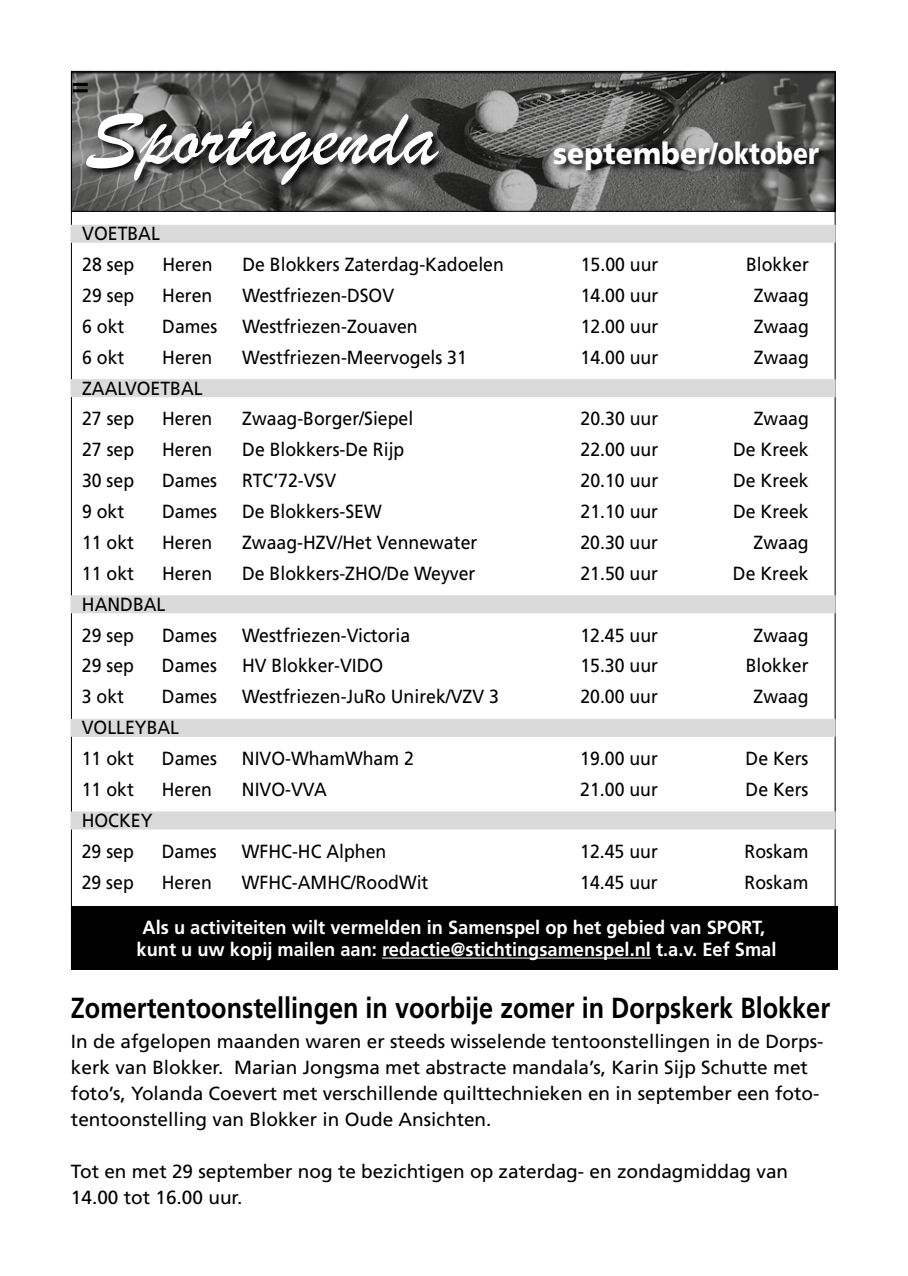
<style>
.page{position:relative;width:908px;height:1276px;background:#fff}
.page>*{position:absolute;margin:0;border:0;box-sizing:border-box;transform-origin:0 0}
.t1{font:86px "Brush Script";color:#fff}
.t2{font:900 30px "Frutiger";color:#fff;scale:.94 1}
.t3{font:700 29px "Frutiger";color:#000;scale:.87 1}
.t4{font:700 29px "Frutiger";color:#000}
.t5{font:19px/30.8px "Frutiger";color:#000;scale:.93 1}
.t6{font:19px/26px "Frutiger";color:#000}
.t7{font:700 19px/22px "Frutiger";color:#fff;text-align:center;scale:.96 1}
</style>
<div class="page">
<img style="left:73px;top:74px;width:760px;height:136px">
<div style="left:71px;top:71px;width:764px;height:141px;border:1px solid #000"></div>
<div style="left:71px;top:906px;width:765px;height:64px;background:#000"></div>
<hr style="left:382px;top:957px;width:268px;height:1px;background:#fff">
<div style="left:71px;top:225px;width:764px;height:18px;background:#dadada"></div>
<div style="left:71px;top:379px;width:764px;height:18px;background:#dadada"></div>
<div style="left:71px;top:595px;width:764px;height:18px;background:#dadada"></div>
<div style="left:71px;top:719px;width:764px;height:18px;background:#dadada"></div>
<div style="left:71px;top:811px;width:764px;height:18px;background:#dadada"></div>
<svg style="left:84px;top:111px;width:744px;height:83px"></svg>
<h3 class="t4" style="left:72px;top:68px;width:19px">=</h3>
<h1 class="t1" style="left:85px;top:80px;width:354px">Sportagenda</h1>
<h2 class="t2" style="left:553px;top:135px;width:284px">september/oktober</h2>
<p class="t5" style="left:82px;top:218px;width:85px">VOETBAL<br>28 sep</p>
<p class="t5" style="left:162px;top:249px;width:55px">Heren</p>
<p class="t5" style="left:242px;top:249px;width:282px">De Blokkers Zaterdag-Kadoelen</p>
<p class="t5" style="left:580px;top:249px;width:85px">15.00 uur</p>
<p class="t5" style="left:745px;top:249px;width:69px">Blokker</p>
<p class="t5" style="left:82px;top:280px;width:57px">29 sep</p>
<p class="t5" style="left:162px;top:280px;width:55px">Heren</p>
<p class="t5" style="left:242px;top:280px;width:165px">Westfriezen-DSOV</p>
<p class="t5" style="left:580px;top:280px;width:85px">14.00 uur</p>
<p class="t5" style="left:753px;top:280px;width:61px">Zwaag</p>
<p class="t5" style="left:82px;top:311px;width:47px">6 okt</p>
<p class="t5" style="left:162px;top:311px;width:61px">Dames</p>
<p class="t5" style="left:242px;top:311px;width:190px">Westfriezen-Zouaven</p>
<p class="t5" style="left:580px;top:311px;width:85px">12.00 uur</p>
<p class="t5" style="left:753px;top:311px;width:61px">Zwaag</p>
<p class="t5" style="left:82px;top:342px;width:47px">6 okt</p>
<p class="t5" style="left:162px;top:342px;width:55px">Heren</p>
<p class="t5" style="left:242px;top:342px;width:243px">Westfriezen-Meervogels 31</p>
<p class="t5" style="left:580px;top:342px;width:85px">14.00 uur</p>
<p class="t5" style="left:753px;top:342px;width:61px">Zwaag</p>
<p class="t5" style="left:82px;top:372px;width:131px">ZAALVOETBAL<br>27 sep</p>
<p class="t5" style="left:162px;top:403px;width:55px">Heren</p>
<p class="t5" style="left:242px;top:403px;width:185px">Zwaag-Borger/Siepel</p>
<p class="t5" style="left:580px;top:403px;width:85px">20.30 uur</p>
<p class="t5" style="left:753px;top:403px;width:61px">Zwaag</p>
<p class="t5" style="left:82px;top:434px;width:57px">27 sep</p>
<p class="t5" style="left:162px;top:434px;width:55px">Heren</p>
<p class="t5" style="left:242px;top:434px;width:176px">De Blokkers-De Rijp</p>
<p class="t5" style="left:580px;top:434px;width:85px">22.00 uur</p>
<p class="t5" style="left:732px;top:434px;width:83px">De Kreek</p>
<p class="t5" style="left:82px;top:465px;width:57px">30 sep</p>
<p class="t5" style="left:162px;top:465px;width:61px">Dames</p>
<p class="t5" style="left:242px;top:465px;width:103px">RTC’72-VSV</p>
<p class="t5" style="left:580px;top:465px;width:85px">20.10 uur</p>
<p class="t5" style="left:732px;top:465px;width:83px">De Kreek</p>
<p class="t5" style="left:82px;top:496px;width:47px">9 okt</p>
<p class="t5" style="left:162px;top:496px;width:61px">Dames</p>
<p class="t5" style="left:242px;top:496px;width:151px">De Blokkers-SEW</p>
<p class="t5" style="left:580px;top:496px;width:85px">21.10 uur</p>
<p class="t5" style="left:732px;top:496px;width:83px">De Kreek</p>
<p class="t5" style="left:82px;top:527px;width:57px">11 okt</p>
<p class="t5" style="left:162px;top:527px;width:55px">Heren</p>
<p class="t5" style="left:242px;top:527px;width:254px">Zwaag-HZV/Het Vennewater</p>
<p class="t5" style="left:580px;top:527px;width:85px">20.30 uur</p>
<p class="t5" style="left:753px;top:527px;width:61px">Zwaag</p>
<p class="t5" style="left:82px;top:558px;width:57px">11 okt</p>
<p class="t5" style="left:162px;top:558px;width:55px">Heren</p>
<p class="t5" style="left:242px;top:558px;width:252px">De Blokkers-ZHO/De Weyver</p>
<p class="t5" style="left:580px;top:558px;width:85px">21.50 uur</p>
<p class="t5" style="left:732px;top:558px;width:83px">De Kreek</p>
<p class="t5" style="left:82px;top:589px;width:91px">HANDBAL<br>29 sep</p>
<p class="t5" style="left:162px;top:619px;width:61px">Dames</p>
<p class="t5" style="left:242px;top:619px;width:182px">Westfriezen-Victoria</p>
<p class="t5" style="left:580px;top:619px;width:85px">12.45 uur</p>
<p class="t5" style="left:753px;top:619px;width:61px">Zwaag</p>
<p class="t5" style="left:82px;top:650px;width:57px">29 sep</p>
<p class="t5" style="left:162px;top:650px;width:61px">Dames</p>
<p class="t5" style="left:242px;top:650px;width:153px">HV Blokker-VIDO</p>
<p class="t5" style="left:580px;top:650px;width:85px">15.30 uur</p>
<p class="t5" style="left:745px;top:650px;width:69px">Blokker</p>
<p class="t5" style="left:82px;top:681px;width:47px">3 okt</p>
<p class="t5" style="left:162px;top:681px;width:61px">Dames</p>
<p class="t5" style="left:242px;top:681px;width:278px">Westfriezen-JuRo Unirek/VZV 3</p>
<p class="t5" style="left:580px;top:681px;width:85px">20.00 uur</p>
<p class="t5" style="left:753px;top:681px;width:61px">Zwaag</p>
<p class="t5" style="left:82px;top:712px;width:106px">VOLLEYBAL<br>11 okt</p>
<p class="t5" style="left:162px;top:743px;width:61px">Dames</p>
<p class="t5" style="left:242px;top:743px;width:186px">NIVO-WhamWham 2</p>
<p class="t5" style="left:580px;top:743px;width:85px">19.00 uur</p>
<p class="t5" style="left:745px;top:743px;width:69px">De Kers</p>
<p class="t5" style="left:82px;top:774px;width:57px">11 okt</p>
<p class="t5" style="left:162px;top:774px;width:55px">Heren</p>
<p class="t5" style="left:242px;top:774px;width:93px">NIVO-VVA</p>
<p class="t5" style="left:580px;top:774px;width:85px">21.00 uur</p>
<p class="t5" style="left:745px;top:774px;width:69px">De Kers</p>
<p class="t5" style="left:82px;top:805px;width:78px">HOCKEY<br>29 sep</p>
<p class="t5" style="left:162px;top:836px;width:61px">Dames</p>
<p class="t5" style="left:242px;top:836px;width:157px">WFHC-HC Alphen</p>
<p class="t5" style="left:580px;top:836px;width:85px">12.45 uur</p>
<p class="t5" style="left:744px;top:836px;width:70px">Roskam</p>
<p class="t5" style="left:82px;top:866px;width:57px">29 sep</p>
<p class="t5" style="left:162px;top:866px;width:55px">Heren</p>
<p class="t5" style="left:242px;top:866px;width:202px">WFHC-AMHC/RoodWit</p>
<p class="t5" style="left:580px;top:866px;width:85px">14.45 uur</p>
<p class="t5" style="left:744px;top:866px;width:70px">Roskam</p>
<p class="t7" style="left:136px;top:916px;width:667px">Als u activiteiten wilt vermelden in Samenspel op het gebied van SPORT, kunt u uw kopij mailen aan: redactie@stichtingsamenspel.nl t.a.v. Eef Smal</p>
<h3 class="t3" style="left:71px;top:990px;width:873px">Zomertentoonstellingen in voorbije zomer in Dorpskerk Blokker</h3>
<p class="t6" style="left:71px;top:1028px;width:753px">In de afgelopen maanden waren er steeds wisselende tentoonstellingen in de Dorps&shy;kerk van Blokker. Marian Jongsma met abstracte mandala’s, Karin Sijp Schutte met foto’s, Yolanda Coevert met verschillende quilttechnieken en in september een foto&shy;tentoonstelling van Blokker in Oude Ansichten.</p>
<p class="t6" style="left:71px;top:1158px;width:718px">Tot en met 29 september nog te bezichtigen op zaterdag- en zondagmiddag van<br>14.00 tot 16.00 uur.</p>
</div>
